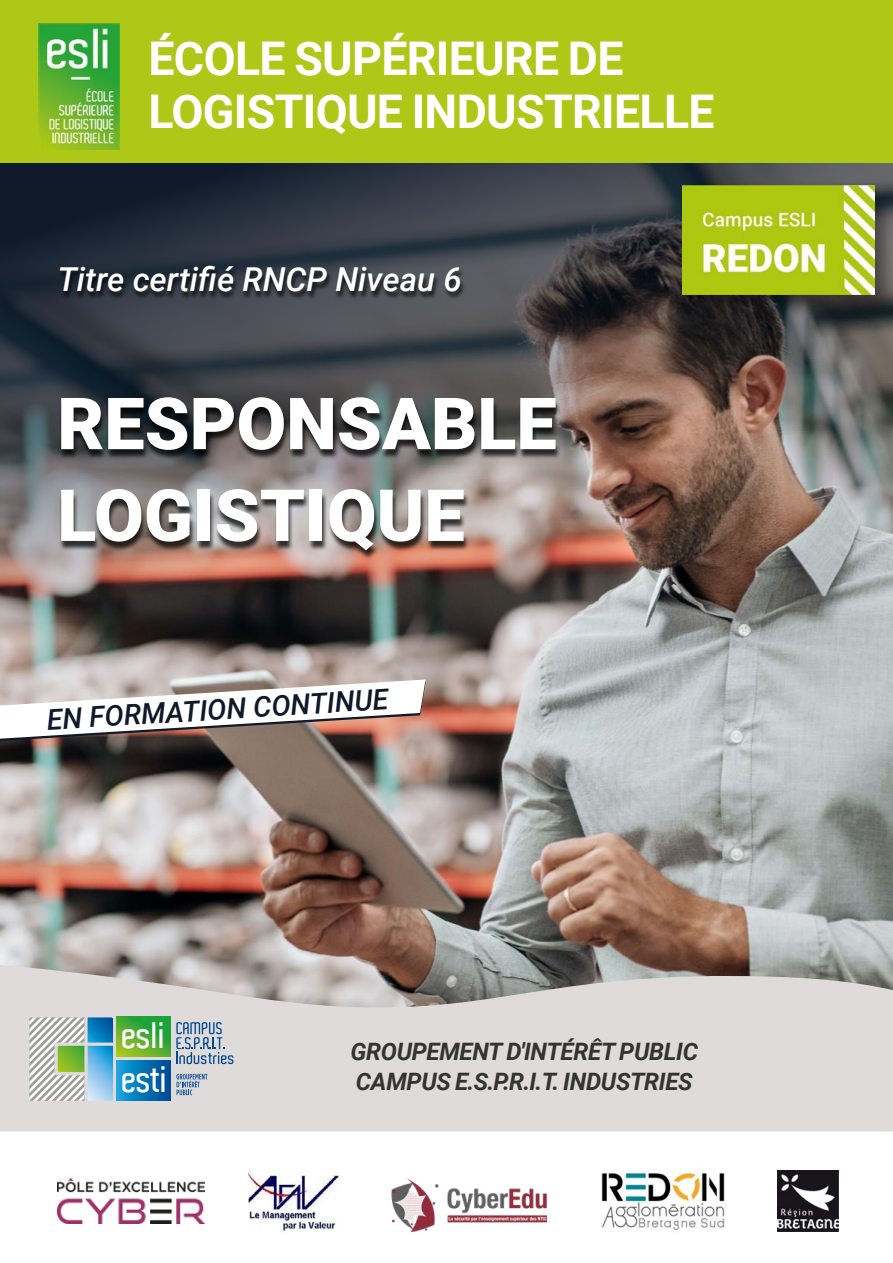
<style>
.page{position:relative;width:893px;height:1263px;background:#fff}
.page>*{position:absolute;margin:0;border:0;box-sizing:border-box;transform-origin:0 0}
.t1{font:900 72px/91.8px "Roboto";color:#fff}
.t2{font:700 46.5px/52.5px "Roboto";letter-spacing:-.015em;color:#fff}
.t3{font:600 35.7px/43.5px "Aldo";letter-spacing:-.02em;color:#fff}
.t4{font:italic 500 33px "Roboto";color:#fff}
.t5{font:italic 500 28.5px "Roboto";color:#0e1929}
.t6{font:italic 700 24px/30px "Roboto";letter-spacing:-.015em;color:#333}
</style>
<div class="page">
<img style="left:0;top:791px;width:893px;height:164px">
<img style="left:0;top:163px;width:893px;height:628px">
<div style="left:0;top:0;width:893px;height:163px;background:#adc816"></div>
<img style="left:38px;top:23px;width:81px;height:126px">
<div style="left:58px;top:267px;width:504px;height:293px;background:#000;opacity:.75"></div>
<svg style="left:0;top:679px;width:426px;height:62px"></svg>
<svg style="left:0;top:955px;width:893px;height:176px;background:#cfcbca"></svg>
<svg style="left:176px;top:1022px;width:57px;height:42px;background:#a2b3c6"></svg>
<svg style="left:176px;top:1074px;width:31px;height:21px"></svg>
<svg style="left:29px;top:1017px;width:141px;height:84px;background:#77b0a4"></svg>
<div style="left:679px;top:182px;width:214px;height:137px;background:#000;opacity:.4"></div>
<img style="left:683px;top:186px;width:191px;height:108px">
<img style="left:601px;top:1172px;width:124px;height:59px">
<img style="left:777px;top:1171px;width:61px;height:61px">
<img style="left:57px;top:1178px;width:148px;height:46px">
<img style="left:248px;top:1169px;width:90px;height:62px">
<img style="left:391px;top:1178px;width:156px;height:54px">
<h2 class="t2" style="left:148px;top:31px;width:568px">ÉCOLE SUPÉRIEURE DE<br>LOGISTIQUE INDUSTRIELLE</h2>
<h3 class="t4" style="left:57px;top:256px;width:406px">Titre certifié RNCP Niveau 6</h3>
<h1 class="t1" style="left:57px;top:375px;width:501px">RESPONSABLE<br>LOGISTIQUE</h1>
<p class="t5" style="left:46px;top:698px;width:344px;rotate:-3deg">EN FORMATION CONTINUE</p>
<h3 class="t3" style="left:122px;top:1014px;width:47px">esli esti</h3>
<p class="t6" style="left:351px;top:1036px;width:349px">GROUPEMENT D'INTÉRÊT PUBLIC<br>CAMPUS E.S.P.R.I.T. INDUSTRIES</p>
</div>
